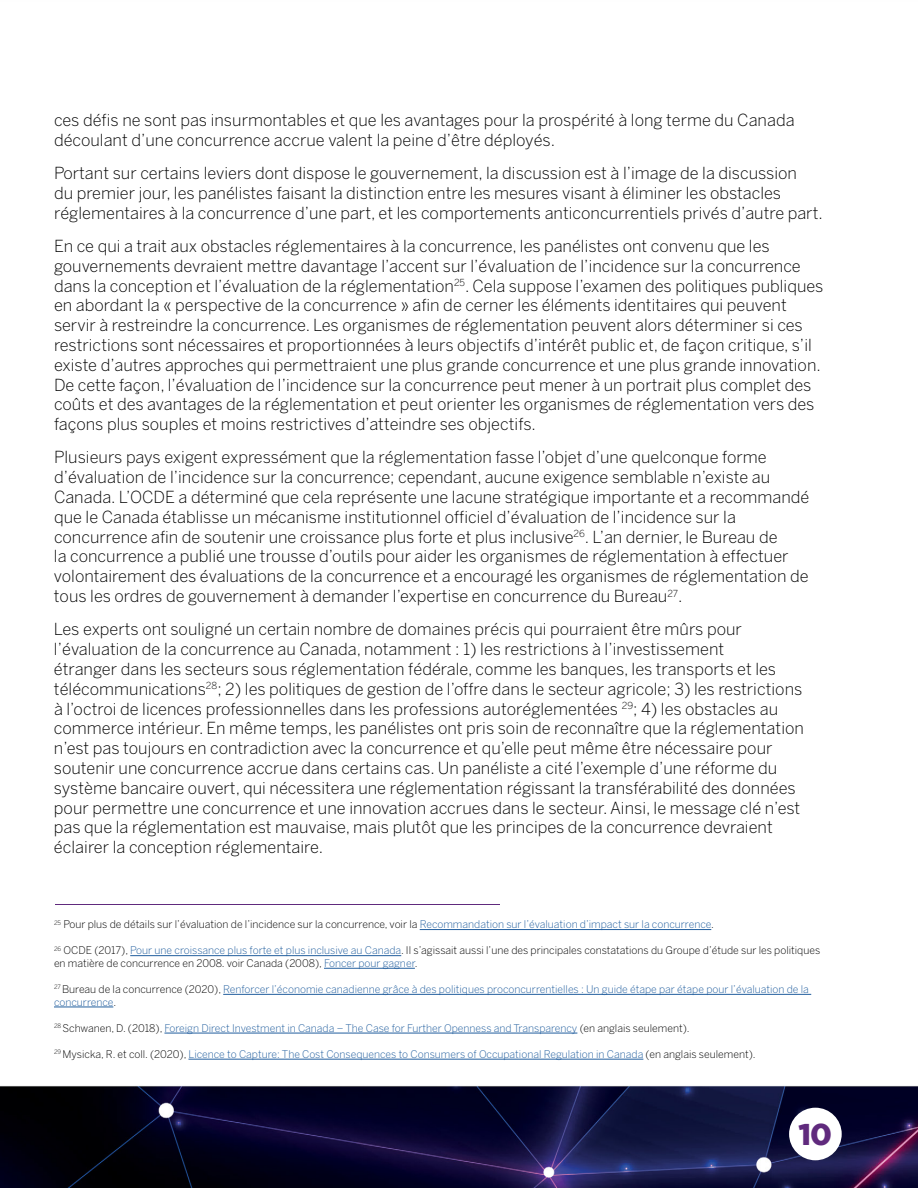
<style>
.page{position:relative;width:918px;height:1188px;background:#fff}
.page>*{position:absolute;margin:0;border:0;box-sizing:border-box;transform-origin:0 0}
.t1{font:900 30px "Gotham";color:#602a7d}
.t2{font:300 16.5px/19.8px "Benton Sans";color:#000}
.t3{font:300 10.5px/12.6px "Benton Sans";color:#215e9e}
.t4{font:300 10.5px/12.6px "Benton Sans";color:#000}
.s1{color:#215e9e}
.s2{color:#000}
</style>
<div class="page">
<img style="left:0;top:904px;width:918px;height:284px">
<hr style="left:420px;top:929px;width:291px;height:1px;background:#215e9e">
<hr style="left:130px;top:955px;width:271px;height:1px;background:#215e9e">
<hr style="left:324px;top:968px;width:91px;height:1px;background:#215e9e">
<hr style="left:223px;top:994px;width:588px;height:1px;background:#215e9e">
<hr style="left:54px;top:1007px;width:59px;height:1px;background:#215e9e">
<hr style="left:164px;top:1033px;width:413px;height:1px;background:#215e9e">
<hr style="left:188px;top:1059px;width:455px;height:1px;background:#215e9e">
<hr style="left:55px;top:904px;width:444px;height:1px;background:#602a7d">
<div style="left:789px;top:1108px;width:53px;height:52px;background:#fff;border-radius:50%"></div>
<p class="t2" style="left:54px;top:110px;width:742px">ces défis ne sont pas insurmontables et que les avantages pour la prospérité à long terme du Canada découlant d’une concurrence accrue valent la peine d’être déployés.</p>
<p class="t2" style="left:54px;top:163px;width:770px">Portant sur certains leviers dont dispose le gouvernement, la discussion est à l’image de la discussion<br>du premier jour, les panélistes faisant la distinction entre les mesures visant à éliminer les obstacles réglementaires à la concurrence d’une part, et les comportements anticoncurrentiels privés d’autre part.</p>
<p class="t2" style="left:54px;top:236px;width:771px">En ce qui a trait aux obstacles réglementaires à la concurrence, les panélistes ont convenu que les gouvernements devraient mettre davantage l’accent sur l’évaluation de l’incidence sur la concurrence dans la conception et l’évaluation de la réglementation<sup>25</sup>. Cela suppose l’examen des politiques publiques en abordant la « perspective de la concurrence » afin de cerner les éléments identitaires qui peuvent servir à restreindre la concurrence. Les organismes de réglementation peuvent alors déterminer si ces restrictions sont nécessaires et proportionnées à leurs objectifs d’intérêt public et, de façon critique, s’il existe d’autres approches qui permettraient une plus grande concurrence et une plus grande innovation.<br>De cette façon, l’évaluation de l’incidence sur la concurrence peut mener à un portrait plus complet des coûts et des avantages de la réglementation et peut orienter les organismes de réglementation vers des façons plus souples et moins restrictives d’atteindre ses objectifs.</p>
<p class="t2" style="left:54px;top:447px;width:757px">Plusieurs pays exigent expressément que la réglementation fasse l’objet d’une quelconque forme d’évaluation de l’incidence sur la concurrence; cependant, aucune exigence semblable n’existe au Canada. L’OCDE a déterminé que cela représente une lacune stratégique importante et a recommandé que le Canada établisse un mécanisme institutionnel officiel d’évaluation de l’incidence sur la concurrence afin de soutenir une croissance plus forte et plus inclusive<sup>26</sup>. L’an dernier, le Bureau de<br>la concurrence a publié une trousse d’outils pour aider les organismes de réglementation à effectuer volontairement des évaluations de la concurrence et a encouragé les organismes de réglementation de tous les ordres de gouvernement à demander l’expertise en concurrence du Bureau<sup>27</sup>.</p>
<p class="t2" style="left:54px;top:619px;width:751px">Les experts ont souligné un certain nombre de domaines précis qui pourraient être mûrs pour l’évaluation de la concurrence au Canada, notamment : 1) les restrictions à l’investissement<br>étranger dans les secteurs sous réglementation fédérale, comme les banques, les transports et les télécommunications<sup>28</sup>; 2) les politiques de gestion de l’offre dans le secteur agricole; 3) les restrictions à l’octroi de licences professionnelles dans les professions autoréglementées <sup>29</sup>; 4) les obstacles au commerce intérieur. En même temps, les panélistes ont pris soin de reconnaître que la réglementation n’est pas toujours en contradiction avec la concurrence et qu’elle peut même être nécessaire pour soutenir une concurrence accrue dans certains cas. Un panéliste a cité l’exemple d’une réforme du système bancaire ouvert, qui nécessitera une réglementation régissant la transférabilité des données pour permettre une concurrence et une innovation accrues dans le secteur. Ainsi, le message clé n’est pas que la réglementation est mauvaise, mais plutôt que les principes de la concurrence devraient éclairer la conception réglementaire.</p>
<p class="t4" style="left:54px;top:918px;width:662px"><sup>25</sup> Pour plus de détails sur l’évaluation de l’incidence sur la concurrence, voir la <span class="s1">Recommandation sur l’évaluation d’impact sur la concurrence</span>.</p>
<p class="t4" style="left:54px;top:944px;width:768px"><sup>26</sup> OCDE (2017), <span class="s1">Pour une croissance plus forte et plus inclusive au Canada</span>. Il s’agissait aussi l’une des principales constatations du Groupe d’étude sur les politiques en matière de concurrence en 2008. voir Canada (2008), <span class="s1">Foncer pour gagner</span>.</p>
<p class="t3" style="left:54px;top:983px;width:756px"><sup>27</sup> <span class="s2">Bureau de la concurrence (2020),</span> Renforcer l’économie canadienne grâce à des politiques proconcurrentielles : Un guide étape par étape pour l’évaluation de la concurrence<span class="s2">.</span></p>
<p class="t3" style="left:54px;top:1021px;width:637px"><sup>28</sup> <span class="s2">Schwanen, D. (2018),</span> Foreign Direct Investment in Canada – The Case for Further Openness and Transparency <span class="s2">(en anglais seulement).</span></p>
<p class="t3" style="left:54px;top:1048px;width:703px"><sup>29</sup> <span class="s2">Mysicka, R. et coll. (2020),</span> Licence to Capture: The Cost Consequences to Consumers of Occupational Regulation in Canada <span class="s2">(en anglais seulement).</span></p>
<h1 class="t1" style="left:799px;top:1117px;width:35px">10</h1>
</div>
